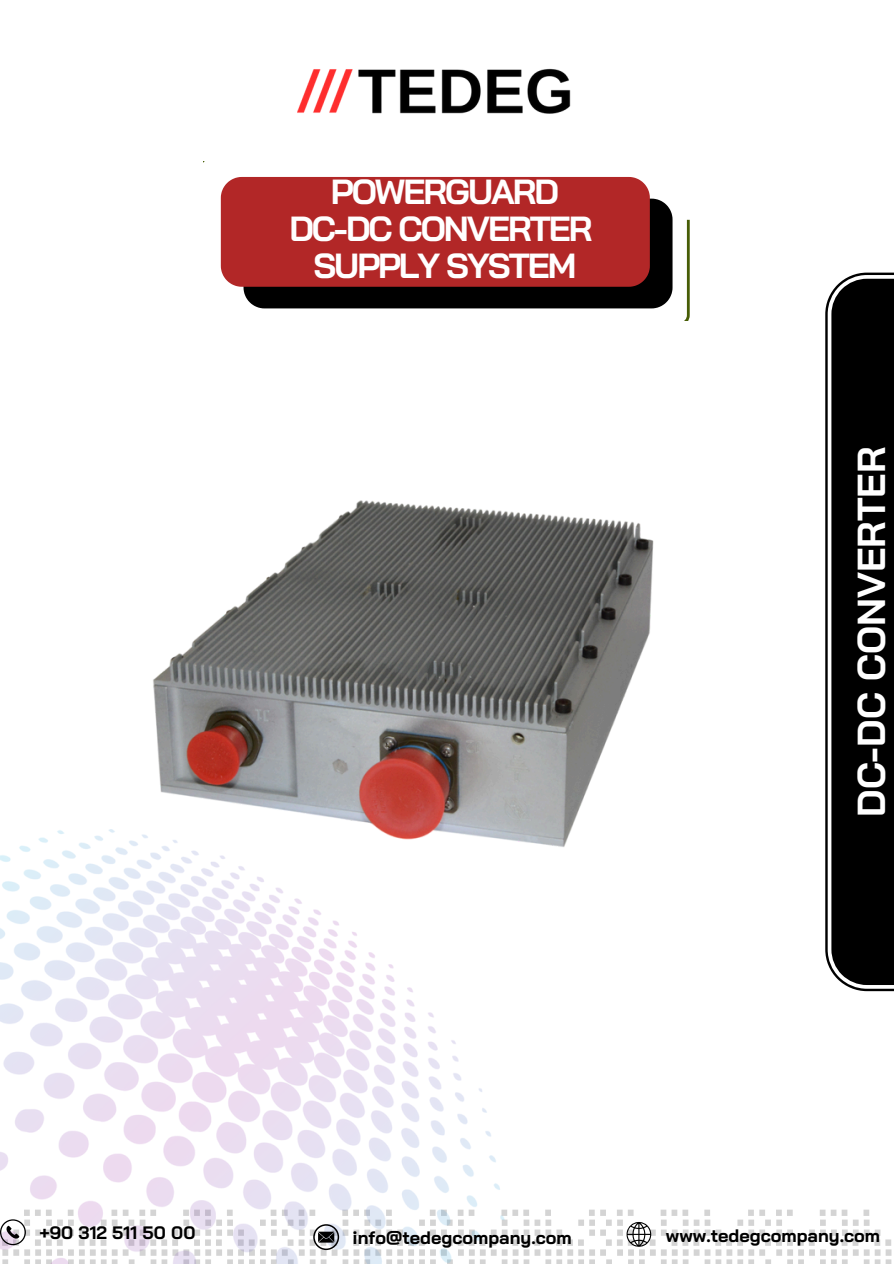
<style>
.page{position:relative;width:894px;height:1264px;background:#fff}
.page>*{position:absolute;margin:0;border:0;box-sizing:border-box;transform-origin:0 0}
.t1{font:700 39px "Bai Jamjuree";color:#fff}
.t2{font:700 34.8px/36.8px "Bai Jamjuree";letter-spacing:-.055em;color:#fff;text-align:center}
.t3{font:700 18px "Bai Jamjuree";color:#000}
</style>
<div class="page">
<svg style="left:504px;top:1209px;width:388px;height:54px"></svg>
<img style="left:0;top:829px;width:504px;height:434px">
<img style="left:297px;top:68px;width:274px;height:46px">
<svg style="left:0;top:1219px;width:26px;height:26px"></svg>
<svg style="left:313px;top:1224px;width:26px;height:25px"></svg>
<svg style="left:626px;top:1221px;width:25px;height:26px"></svg>
<div style="left:243px;top:199px;width:429px;height:109px;background:#000"></div>
<div style="left:221px;top:177px;width:428px;height:110px;background:#b22727"></div>
<svg style="left:204px;top:161px;width:123px;height:101px"></svg>
<svg style="left:561px;top:220px;width:128px;height:100px"></svg>
<svg style="left:825px;top:272px;width:68px;height:719px"></svg>
<svg style="left:827px;top:275px;width:66px;height:713px"></svg>
<div style="left:831px;top:279px;width:62px;height:706px;background:#000"></div>
<img style="left:147px;top:500px;width:507px;height:353px">
<h3 class="t2" style="left:289px;top:173px;width:304px">POWERGUARD<br>DC-DC CONVERTER<br>SUPPLY SYSTEM</h3>
<h2 class="t1" style="left:845px;top:853px;width:445px;rotate:-90deg">AC Güç Gağıtım Panosu</h2>
<p class="t1" style="left:845px;top:816px;width:371px;rotate:-90deg">DC-DC CONVERTER</p>
<p class="t3" style="left:39px;top:1220px;width:158px">+90 312 511 50 00</p>
<h1 class="t3" style="left:352px;top:1225px;width:221px">info@tedegcompany.com</h1>
<p class="t3" style="left:665px;top:1223px;width:216px">www.tedegcompany.com</p>
</div>
